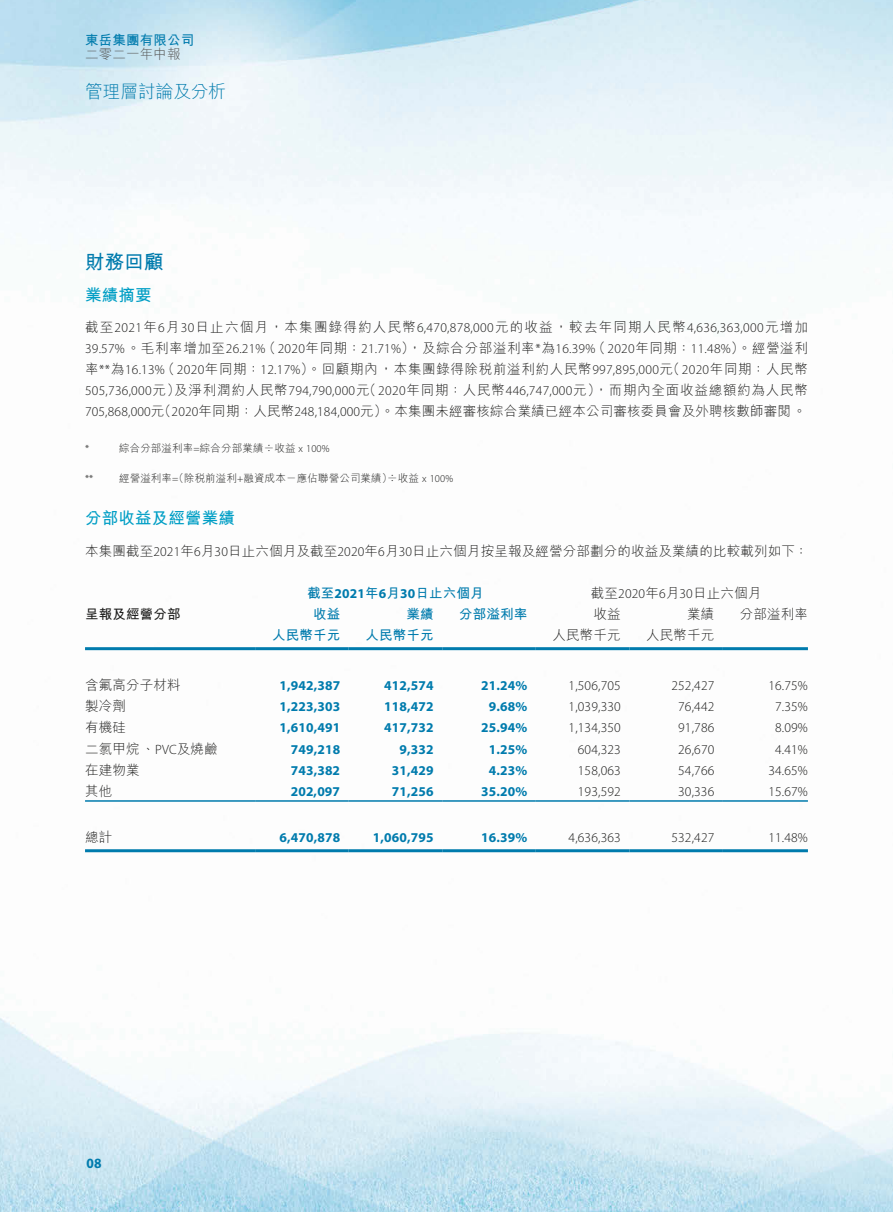
<style>
.page{position:relative;width:893px;height:1212px;background:#fff}
.page>*{position:absolute;margin:0;border:0;box-sizing:border-box;transform-origin:0 0}
.t1{font:700 19.5px "M Hei HK";color:#007bad}
.t2{font:300 18px "M Hei HK";letter-spacing:-.02em;color:#007bad}
.t3{font:700 16.5px "M Hei HK";letter-spacing:.01em;color:#009ec5}
.t4{font:700 14.25px "Myriad Pro";color:#007bad;scale:.95 1}
.t5{font:300 13.5px "Myriad Pro";letter-spacing:.015em;color:#1c1c1b}
.t6{font:300 13.5px "M Hei HK";letter-spacing:.015em;color:#1c1c1b}
.t7{font:700 13.5px "Myriad Pro";letter-spacing:.01em;color:#007bad}
.t8{font:300 13.5px "M Hei HK";letter-spacing:.05em;color:#1c1c1b}
.t9{font:300 13.5px "M Hei HK";letter-spacing:.09em;color:#1c1c1b}
.t10{font:700 13.5px "M Hei HK";letter-spacing:.01em;color:#007bad}
.t11{font:300 13.5px "M Hei HK";letter-spacing:.015em;color:#575756}
.t12{font:700 13.5px "M Hei HK";letter-spacing:.01em;color:#1c1c1b}
.t13{font:300 10.5px "M Hei HK";letter-spacing:.015em;color:#1c1c1b}
.t14{font:300 10.5px "Myriad Pro";color:#1c1c1b}
.s1{font-family:"Myriad Pro"}
.s2{font-family:"M Hei HK"}
</style>
<div class="page">
<img style="left:0;top:0;width:893px;height:1212px">
<hr style="left:85px;top:647px;width:170px;height:3px;background:#007bad">
<hr style="left:255px;top:647px;width:94px;height:3px;background:#007bad">
<hr style="left:349px;top:647px;width:93px;height:3px;background:#007bad">
<hr style="left:442px;top:647px;width:94px;height:3px;background:#007bad">
<hr style="left:536px;top:647px;width:93px;height:3px;background:#007bad">
<hr style="left:629px;top:647px;width:94px;height:3px;background:#007bad">
<hr style="left:723px;top:647px;width:85px;height:3px;background:#007bad">
<hr style="left:85px;top:800px;width:170px;height:2px;background:#007bad">
<hr style="left:255px;top:800px;width:94px;height:2px;background:#007bad">
<hr style="left:349px;top:800px;width:93px;height:2px;background:#007bad">
<hr style="left:442px;top:800px;width:94px;height:2px;background:#007bad">
<hr style="left:536px;top:800px;width:93px;height:2px;background:#007bad">
<hr style="left:629px;top:800px;width:94px;height:2px;background:#007bad">
<hr style="left:723px;top:800px;width:85px;height:2px;background:#007bad">
<hr style="left:85px;top:849px;width:170px;height:3px;background:#007bad">
<hr style="left:255px;top:849px;width:94px;height:3px;background:#007bad">
<hr style="left:349px;top:849px;width:93px;height:3px;background:#007bad">
<hr style="left:442px;top:849px;width:94px;height:3px;background:#007bad">
<hr style="left:536px;top:849px;width:93px;height:3px;background:#007bad">
<hr style="left:629px;top:849px;width:94px;height:3px;background:#007bad">
<hr style="left:723px;top:849px;width:85px;height:3px;background:#007bad">
<p class="t10" style="left:85px;top:30px;width:111px">東岳集團有限公司</p>
<p class="t11" style="left:85px;top:45px;width:97px">二零二一年中報</p>
<h2 class="t2" style="left:85px;top:79px;width:143px">管理層討論及分析</h2>
<h1 class="t1" style="left:85px;top:248px;width:80px">財務回顧</h1>
<p class="t3" style="left:85px;top:283px;width:68px">業績摘要</p>
<p class="t9" style="left:85px;top:318px;width:724px">截至<span class="s1">2021</span>年<span class="s1">6</span>月<span class="s1">30</span>日止六個月，本集團錄得約人民幣<span class="s1">6,470,878,000</span>元的收益，較去年同期人民幣<span class="s1">4,636,363,000</span>元增加</p>
<p class="t5" style="left:85px;top:341px;width:724px">39.57%<span class="s2">。毛利率增加至</span>26.21%<span class="s2">（</span>2020<span class="s2">年同期：</span>21.71%<span class="s2">），及綜合分部溢利率</span>*<span class="s2">為</span>16.39%<span class="s2">（</span>2020<span class="s2">年同期：</span>11.48%<span class="s2">）。經營溢利</span></p>
<p class="t8" style="left:85px;top:360px;width:724px">率<span class="s1">**</span>為<span class="s1">16.13%</span>（<span class="s1">2020</span>年同期：<span class="s1">12.17%</span>）。回顧期內，本集團錄得除稅前溢利約人民幣<span class="s1">997,895,000</span>元（<span class="s1">2020</span>年同期：人民幣</p>
<p class="t5" style="left:85px;top:383px;width:724px">505,736,000<span class="s2">元）及淨利潤約人民幣</span>794,790,000<span class="s2">元（</span>2020<span class="s2">年同期：人民幣</span>446,747,000<span class="s2">元），而期內全面收益總額約為人民幣</span></p>
<p class="t6" style="left:85px;top:402px;width:723px"><span class="s1">705,868,000</span>元（<span class="s1">2020</span>年同期：人民幣<span class="s1">248,184,000</span>元）。本集團未經審核綜合業績已經本公司審核委員會及外聘核數師審閱。</p>
<p class="t14" style="left:85px;top:443px;width:6px">*</p>
<p class="t13" style="left:119px;top:441px;width:212px">綜合分部溢利率<span class="s1">=</span>綜合分部業績÷收益 <span class="s1">x 100%</span></p>
<p class="t14" style="left:85px;top:473px;width:10px">**</p>
<p class="t13" style="left:119px;top:471px;width:336px">經營溢利率<span class="s1">=</span>（除稅前溢利<span class="s1">+</span>融資成本－應佔聯營公司業績）÷收益 <span class="s1">x 100%</span></p>
<p class="t3" style="left:85px;top:506px;width:152px">分部收益及經營業績</p>
<p class="t6" style="left:85px;top:541px;width:724px">本集團截至<span class="s1">2021</span>年<span class="s1">6</span>月<span class="s1">30</span>日止六個月及截至<span class="s1">2020</span>年<span class="s1">6</span>月<span class="s1">30</span>日止六個月按呈報及經營分部劃分的收益及業績的比較載列如下：</p>
<p class="t10" style="left:307px;top:583px;width:178px">截至<span class="s1">2021</span>年<span class="s1">6</span>月<span class="s1">30</span>日止六個月</p>
<p class="t6" style="left:591px;top:583px;width:172px">截至<span class="s1">2020</span>年<span class="s1">6</span>月<span class="s1">30</span>日止六個月</p>
<p class="t12" style="left:85px;top:604px;width:97px">呈報及經營分部</p>
<p class="t10" style="left:313px;top:604px;width:29px">收益</p>
<p class="t10" style="left:407px;top:604px;width:29px">業績</p>
<p class="t10" style="left:459px;top:604px;width:70px">分部溢利率</p>
<p class="t6" style="left:594px;top:604px;width:29px">收益</p>
<p class="t6" style="left:687px;top:604px;width:29px">業績</p>
<p class="t6" style="left:740px;top:604px;width:70px">分部溢利率</p>
<p class="t10" style="left:272px;top:625px;width:70px">人民幣千元</p>
<p class="t10" style="left:366px;top:625px;width:70px">人民幣千元</p>
<p class="t6" style="left:553px;top:625px;width:70px">人民幣千元</p>
<p class="t6" style="left:646px;top:625px;width:70px">人民幣千元</p>
<p class="t6" style="left:85px;top:676px;width:97px">含氟高分子材料</p>
<p class="t7" style="left:279px;top:677px;width:62px">1,942,387</p>
<p class="t7" style="left:384px;top:677px;width:51px">412,574</p>
<p class="t7" style="left:481px;top:677px;width:48px">21.24%</p>
<p class="t5" style="left:569px;top:678px;width:54px">1,506,705</p>
<p class="t5" style="left:671px;top:678px;width:44px">252,427</p>
<p class="t5" style="left:768px;top:678px;width:41px">16.75%</p>
<p class="t6" style="left:85px;top:697px;width:42px">製冷劑</p>
<p class="t7" style="left:279px;top:698px;width:62px">1,223,303</p>
<p class="t7" style="left:384px;top:698px;width:51px">118,472</p>
<p class="t7" style="left:489px;top:698px;width:40px">9.68%</p>
<p class="t5" style="left:569px;top:699px;width:54px">1,039,330</p>
<p class="t5" style="left:678px;top:699px;width:38px">76,442</p>
<p class="t5" style="left:775px;top:699px;width:34px">7.35%</p>
<p class="t6" style="left:85px;top:718px;width:42px">有機硅</p>
<p class="t7" style="left:279px;top:719px;width:62px">1,610,491</p>
<p class="t7" style="left:384px;top:719px;width:51px">417,732</p>
<p class="t7" style="left:481px;top:719px;width:48px">25.94%</p>
<p class="t5" style="left:569px;top:720px;width:54px">1,134,350</p>
<p class="t5" style="left:678px;top:720px;width:38px">91,786</p>
<p class="t5" style="left:775px;top:720px;width:34px">8.09%</p>
<p class="t6" style="left:85px;top:739px;width:134px">二氯甲烷、<span class="s1">PVC</span>及燒鹼</p>
<p class="t7" style="left:291px;top:740px;width:51px">749,218</p>
<p class="t7" style="left:400px;top:740px;width:36px">9,332</p>
<p class="t7" style="left:489px;top:740px;width:40px">1.25%</p>
<p class="t5" style="left:578px;top:741px;width:44px">604,323</p>
<p class="t5" style="left:678px;top:741px;width:38px">26,670</p>
<p class="t5" style="left:775px;top:741px;width:34px">4.41%</p>
<p class="t6" style="left:85px;top:760px;width:56px">在建物業</p>
<p class="t7" style="left:291px;top:761px;width:51px">743,382</p>
<p class="t7" style="left:392px;top:761px;width:43px">31,429</p>
<p class="t7" style="left:489px;top:761px;width:40px">4.23%</p>
<p class="t5" style="left:578px;top:762px;width:44px">158,063</p>
<p class="t5" style="left:678px;top:762px;width:38px">54,766</p>
<p class="t5" style="left:768px;top:762px;width:41px">34.65%</p>
<p class="t6" style="left:85px;top:781px;width:29px">其他</p>
<p class="t7" style="left:291px;top:782px;width:51px">202,097</p>
<p class="t7" style="left:392px;top:782px;width:43px">71,256</p>
<p class="t7" style="left:481px;top:782px;width:48px">35.20%</p>
<p class="t5" style="left:578px;top:783px;width:44px">193,592</p>
<p class="t5" style="left:678px;top:783px;width:38px">30,336</p>
<p class="t5" style="left:768px;top:783px;width:41px">15.67%</p>
<p class="t6" style="left:85px;top:827px;width:29px">總計</p>
<p class="t7" style="left:279px;top:829px;width:62px">6,470,878</p>
<p class="t7" style="left:373px;top:829px;width:62px">1,060,795</p>
<p class="t7" style="left:481px;top:829px;width:48px">16.39%</p>
<p class="t5" style="left:569px;top:830px;width:54px">4,636,363</p>
<p class="t5" style="left:671px;top:830px;width:44px">532,427</p>
<p class="t5" style="left:768px;top:830px;width:41px">11.48%</p>
<p class="t4" style="left:87px;top:1153px;width:17px">08</p>
</div>
